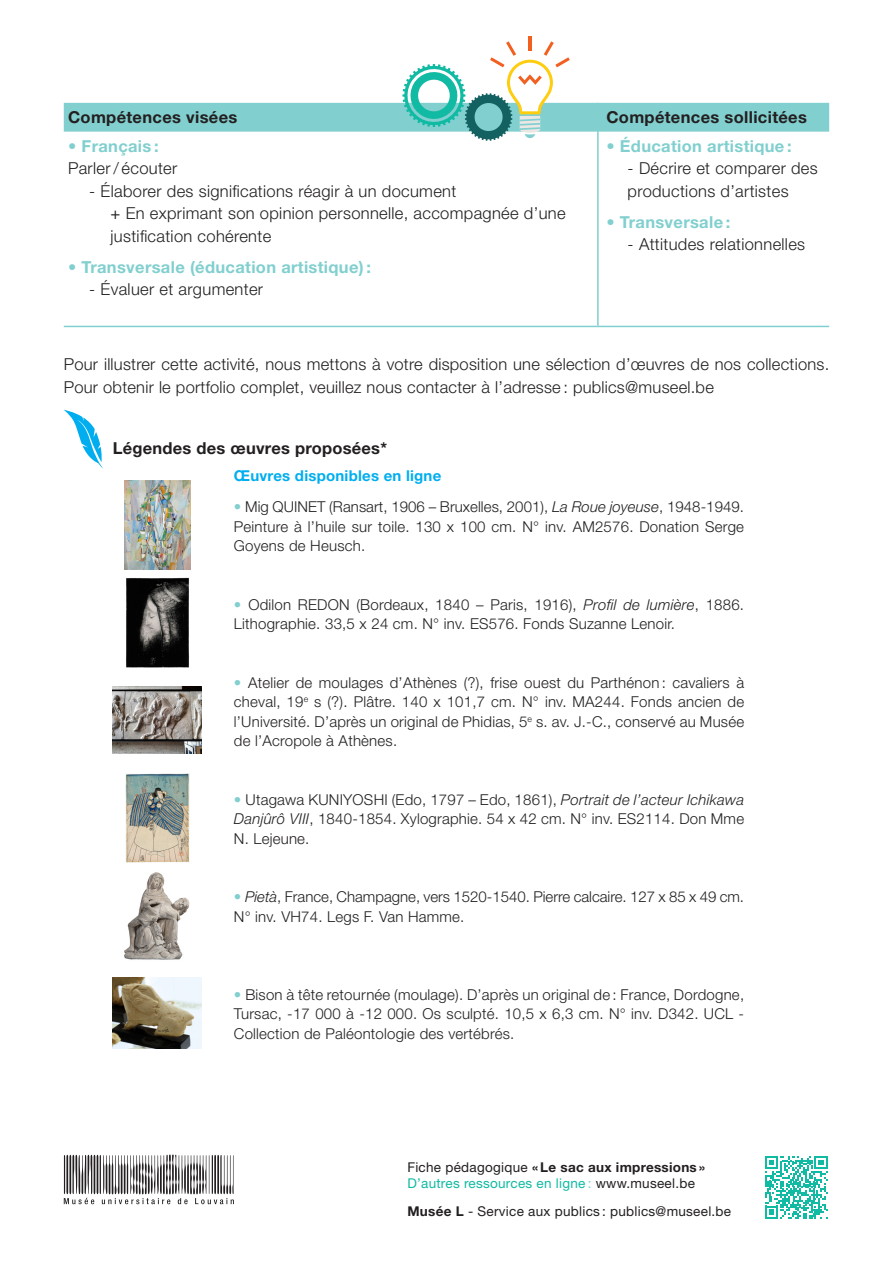
<style>
.page{position:relative;width:893px;height:1263px;background:#fff}
.page>*{position:absolute;margin:0;border:0;box-sizing:border-box;transform-origin:0 0}
.t1{font:300 16.5px/22.5px "Helvetica Neue LT Std";letter-spacing:.02em;color:#231f20}
.t2{font:700 16.5px "Helvetica Neue LT Std";letter-spacing:.02em;color:#81cfcf}
.t3{font:700 16.5px "Helvetica Neue LT Std";letter-spacing:.02em;color:#231f20}
.t4{font:300 15px/19.5px "Helvetica Neue LT Std";letter-spacing:.015em;color:#231f20;text-align:justify}
.t5{font:700 15px "Helvetica Neue LT Std";letter-spacing:.015em;color:#00aeef}
.t6{font:13.5px "Helvetica Neue LT Std";letter-spacing:.02em;color:#231f20}
.t7{font:13.5px "Helvetica Neue LT Std";letter-spacing:.02em;color:#11baa3}
.t8{font:700 13.5px "Helvetica Neue LT Std";letter-spacing:.02em;color:#231f20}
.s1{font-weight:400}
.s2{font-weight:700;color:#81cfcf}
.s3{font-style:italic}
.s4{color:#81cfcf}
.s5{color:#231f20}
.s6{font-weight:700}
</style>
<div class="page">
<hr style="left:597px;top:132px;width:2px;height:194px;background:#81cfcf">
<hr style="left:64px;top:326px;width:534px;height:1px;background:#81cfcf">
<hr style="left:598px;top:326px;width:231px;height:1px;background:#81cfcf">
<svg style="left:64px;top:410px;width:40px;height:59px"></svg>
<svg style="left:64px;top:1154px;width:170px;height:50px"></svg>
<svg style="left:765px;top:1156px;width:63px;height:63px"></svg>
<img style="left:124px;top:480px;width:66px;height:90px">
<img style="left:126px;top:578px;width:63px;height:89px">
<img style="left:125px;top:773px;width:64px;height:90px">
<img style="left:113px;top:687px;width:89px;height:67px">
<img style="left:124px;top:872px;width:66px;height:88px">
<img style="left:113px;top:978px;width:89px;height:70px">
<hr style="left:528px;top:36px;width:3px;height:15px;background:#f26021">
<svg style="left:64px;top:41px;width:765px;height:100px"></svg>
<p class="t3" style="left:68px;top:107px;width:171px">Compétences visées</p>
<p class="t3" style="left:606px;top:107px;width:202px">Compétences sollicitées</p>
<p class="t2" style="left:68px;top:136px;width:92px">• Français :</p>
<p class="t1" style="left:68px;top:157px;width:111px">Parler/ écouter</p>
<p class="t1" style="left:89px;top:179px;width:369px">- Élaborer des significations réagir à un document</p>
<p class="t1" style="left:111px;top:202px;width:457px"><span class="s1">+</span> En exprimant son opinion personnelle, accompagnée d’une justification cohérente</p>
<p class="t2" style="left:68px;top:257px;width:305px">• Transversale (éducation artistique) :</p>
<p class="t1" style="left:89px;top:278px;width:175px">- Évaluer et argumenter</p>
<p class="t2" style="left:606px;top:136px;width:187px">• Éducation artistique :</p>
<p class="t1" style="left:628px;top:157px;width:192px">- Décrire et comparer des productions d’artistes</p>
<p class="t2" style="left:606px;top:212px;width:126px">• Transversale :</p>
<p class="t1" style="left:628px;top:233px;width:179px">- Attitudes relationnelles</p>
<p class="t1" style="left:64px;top:353px;width:767px">Pour illustrer cette activité, nous mettons à votre disposition une sélection d’œuvres de nos collections.<br>Pour obtenir le portfolio complet, veuillez nous contacter à l’adresse : publics@museel.be</p>
<p class="t3" style="left:113px;top:438px;width:276px">Légendes des œuvres proposées*</p>
<p class="t5" style="left:234px;top:466px;width:209px">Œuvres disponibles en ligne</p>
<p class="t4" style="left:234px;top:497px;width:512px"><span class="s2">•</span> Mig QUINET (Ransart, 1906 – Bruxelles, 2001), <span class="s3">La Roue joyeuse</span>, 1948-1949.<br>Peinture à l’huile sur toile. 130 x 100 cm. N° inv. AM2576. Donation Serge Goyens de Heusch.</p>
<p class="t4" style="left:234px;top:594px;width:512px"><span class="s2">•</span> Odilon REDON (Bordeaux, 1840 – Paris, 1916), <span class="s3">Profil de lumière</span>, 1886.<br>Lithographie. 33,5 x 24 cm. N° inv. ES576. Fonds Suzanne Lenoir.</p>
<p class="t4" style="left:234px;top:672px;width:512px"><span class="s2">•</span> Atelier de moulages d’Athènes (?), frise ouest du Parthénon : cavaliers à cheval, 19<sup>e</sup> s (?). Plâtre. 140 x 101,7 cm. N° inv. MA244. Fonds ancien de l’Université. D’après un original de Phidias, 5<sup>e</sup> s. av. J.-C., conservé au Musée de l’Acropole à Athènes.</p>
<p class="t4" style="left:234px;top:789px;width:512px"><span class="s2">•</span> Utagawa KUNIYOSHI (Edo, 1797 – Edo, 1861), <span class="s3">Portrait de l’acteur Ichikawa Danjûrô VIII</span>, 1840-1854. Xylographie. 54 x 42 cm. N° inv. ES2114. Don Mme N. Lejeune.</p>
<p class="t4" style="left:234px;top:887px;width:512px"><span class="s2">•</span> <span class="s3">Pietà</span>, France, Champagne, vers 1520-1540. Pierre calcaire. 127 x 85 x 49 cm.<br>N° inv. VH74. Legs F. Van Hamme.</p>
<p class="t4" style="left:234px;top:984px;width:512px"><span class="s2">•</span> Bison à tête retournée (moulage). D’après un original de : France, Dordogne, Tursac, -17 000 à -12 000. Os sculpté. 10,5 x 6,3 cm. N° inv. D342. UCL - Collection de Paléontologie des vertébrés.</p>
<p class="t8" style="left:407px;top:1158px;width:299px"><span class="s1">Fiche pédagogique</span> « Le sac aux impressions »</p>
<p class="t7" style="left:407px;top:1175px;width:289px">D’autres ressources en ligne <span class="s4">:</span> <span class="s5">www.museel.be</span></p>
<p class="t6" style="left:407px;top:1203px;width:325px"><span class="s6">Musée L</span> - Service aux publics : publics@museel.be</p>
</div>
